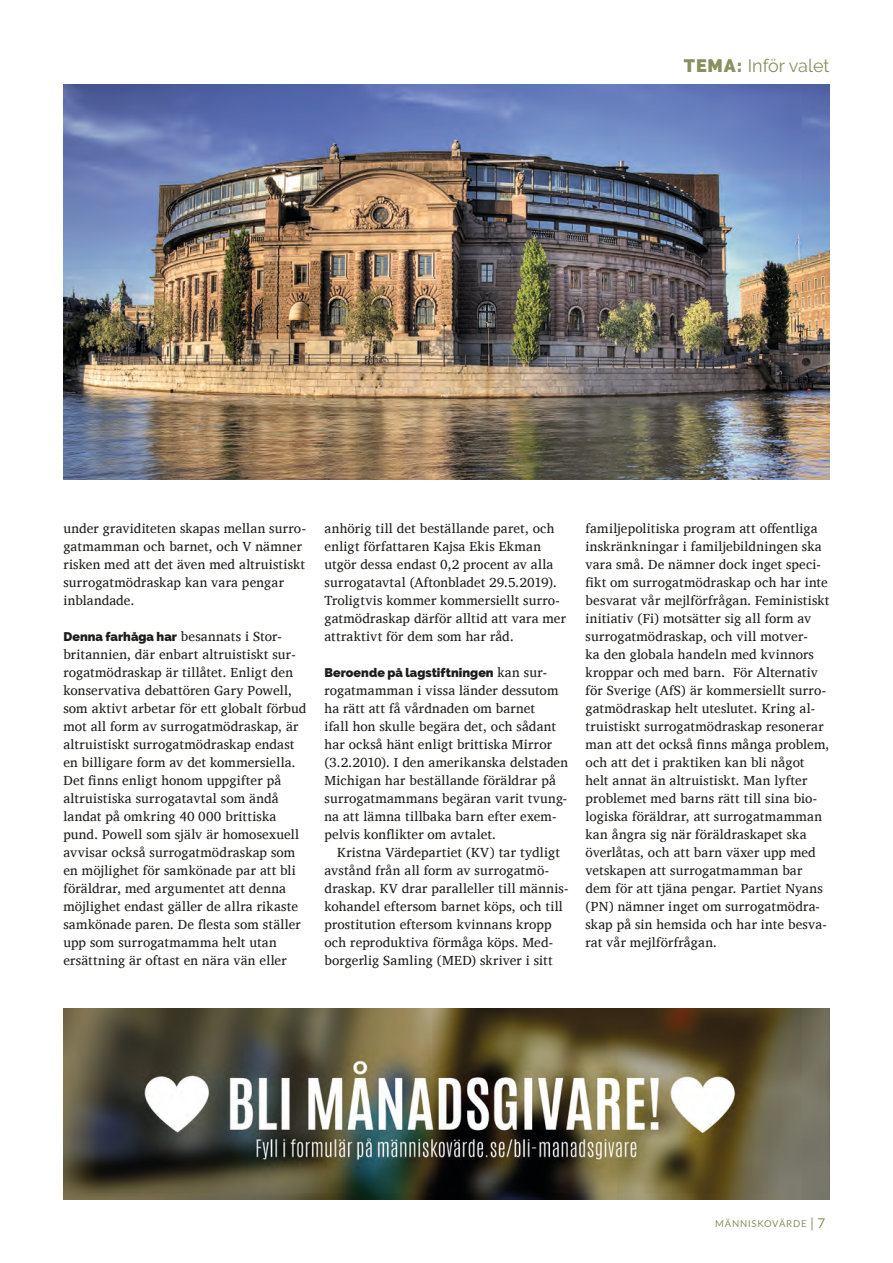
<style>
.page{position:relative;width:893px;height:1263px;background:#fff}
.page>*{position:absolute;margin:0;border:0;box-sizing:border-box;transform-origin:0 0}
.t1{font:18px "Raleway";color:#87915e}
._01_Bröd{font:13.5px/18px "Charis SIL";letter-spacing:.01em;color:#1d1d1b}
._02_Bröd_-_ej_indrag{font:13.5px/18px "Charis SIL";letter-spacing:.01em;color:#1d1d1b}
._02_Bröd_-_ej_indrag-2{font:900 12.45px "Raleway";letter-spacing:.005em;color:#1d1d1b}
.t2{font:9.45px "Lato";letter-spacing:.08em;color:#87915e}
.s1{font-weight:900}
.s2{font-family:"Charis SIL";font-weight:400;font-size:13.5px}
.s3{font-size:13.5px}
</style>
<div class="page">
<img style="left:63px;top:1008px;width:766px;height:191px">
<img style="left:63px;top:85px;width:766px;height:394px">
<p class="t1" style="left:683px;top:55px;width:147px"><span class="s1">TEMA:</span> Inför valet</p>
<p class="_01_Bröd" style="left:63px;top:519px;width:244px">under graviditeten skapas mellan surro&shy;gatmamman och barnet, och V nämner risken med att det även med altruistiskt surrogatmödraskap kan vara pengar inblandade.</p>
<p class="_02_Bröd_-_ej_indrag-2" style="left:63px;top:629px;width:220px">Denna farhåga har <span class="s2">besannats i Stor-</span></p>
<p class="_02_Bröd_-_ej_indrag" style="left:63px;top:645px;width:244px">britannien, där enbart altruistiskt sur&shy;rogatmödraskap är tillåtet. Enligt den konservativa debattören Gary Powell, som aktivt arbetar för ett globalt förbud mot all form av surrogatmödraskap, är altruistiskt surrogatmödraskap endast en billigare form av det kommersiella.<br>Det finns enligt honom uppgifter på altruistiska surrogatavtal som ändå landat på omkring 40 000 brittiska pund. Powell som själv är homosexuell avvisar också surrogatmödraskap som en möjlighet för samkönade par att bli föräldrar, med argumentet att denna möjlighet endast gäller de allra rikaste samkönade paren. De flesta som ställer upp som surrogatmamma helt utan ersättning är oftast en nära vän eller</p>
<p class="_02_Bröd_-_ej_indrag" style="left:324px;top:519px;width:243px">anhörig till det beställande paret, och enligt författaren Kajsa Ekis Ekman utgör dessa endast 0,2 procent av alla surrogatavtal (Aftonbladet 29.5.2019).<br>Troligtvis kommer kommersiellt surro&shy;gatmödraskap därför alltid att vara mer attraktivt för dem som har råd.</p>
<p class="_02_Bröd_-_ej_indrag-2" style="left:324px;top:665px;width:224px">Beroende på lagstiftningen <span class="s2">kan sur-</span></p>
<p class="_02_Bröd_-_ej_indrag" style="left:324px;top:681px;width:245px">rogatmamman i vissa länder dessutom ha rätt att få vårdnaden om barnet<br>ifall hon skulle begära det, och sådant har också hänt enligt brittiska Mirror (3.2.2010). I den amerikanska delstaden Michigan har beställande föräldrar på surrogatmammans begäran varit tvung&shy;na att lämna tillbaka barn efter exem&shy;pelvis konflikter om avtalet.</p>
<p class="_01_Bröd" style="left:324px;top:843px;width:245px;text-indent:13px">Kristna Värdepartiet (KV) tar tydligt avstånd från all form av surrogatmö&shy;draskap. KV drar paralleller till männis&shy;kohandel eftersom barnet köps, och till prostitution eftersom kvinnans kropp och reproduktiva förmåga köps. Med&shy;borgerlig Samling (MED) skriver i sitt</p>
<p class="_01_Bröd" style="left:585px;top:519px;width:245px">familjepolitiska program att offentliga inskränkningar i familjebildningen ska vara små. De nämner dock inget speci&shy;fikt om surrogatmödraskap och har inte besvarat vår mejlförfrågan. Feministiskt initiativ (Fi) motsätter sig all form av surrogatmödraskap, och vill motver-<br>ka den globala handeln med kvinnors kroppar och med barn. För Alternativ för Sverige (AfS) är kommersiellt surro&shy;gatmödraskap helt uteslutet. Kring al&shy;truistiskt surrogatmödraskap resonerar man att det också finns många problem, och att det i praktiken kan bli något helt annat än altruistiskt. Man lyfter problemet med barns rätt till sina bio&shy;logiska föräldrar, att surrogatmamman kan ångra sig när föräldraskapet ska överlåtas, och att barn växer upp med vetskapen att surrogatmamman bar dem för att tjäna pengar. Partiet Nyans (PN) nämner inget om surrogatmödra&shy;skap på sin hemsida och har inte besva&shy;rat vår mejlförfrågan.</p>
<p class="t2" style="left:715px;top:1216px;width:111px">MÄNNISKOVÄRDE <span class="s3">| 7</span></p>
</div>
